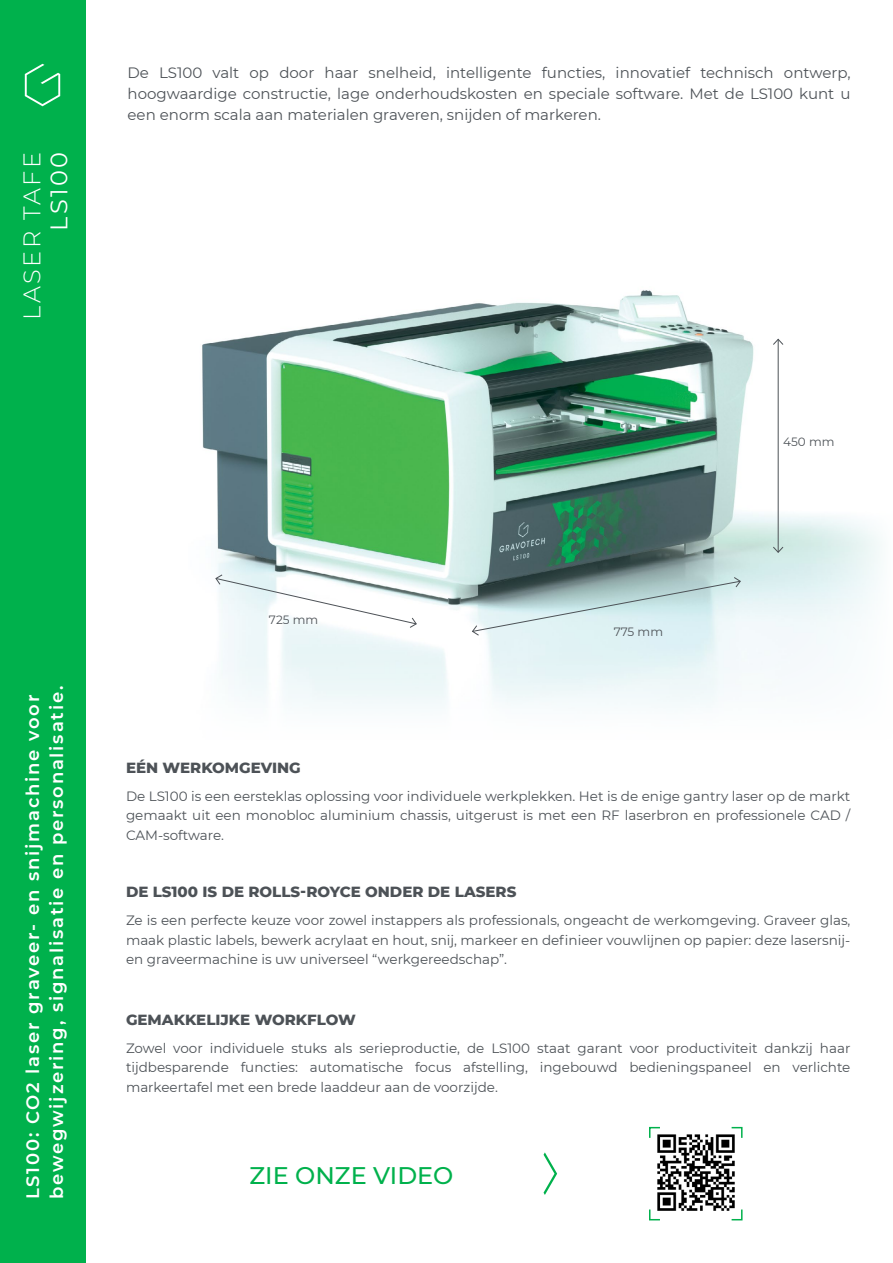
<style>
.page{position:relative;width:893px;height:1263px;background:#fff}
.page>*{position:absolute;margin:0;border:0;box-sizing:border-box;transform-origin:0 0}
.t1{font:500 24px "Montserrat";color:#00b14c}
.t2{font:300 24px "Montserrat";letter-spacing:.1em;color:#fff}
.t3{font:24px "Montserrat";letter-spacing:.095em;color:#fff}
.t4{font:600 18px/24px "Montserrat";letter-spacing:.1em;color:#fff}
.t5{font:15px/21px "Montserrat";color:#4d5257;text-align:justify}
.t6{font:800 15px "Montserrat";color:#4d5257}
.t7{font:13.5px/19.5px "Montserrat";color:#4d5257;text-align:justify}
.t8{font:12px "Montserrat";color:#4d5257}
</style>
<div class="page">
<img style="left:85px;top:120px;width:796px;height:620px">
<svg style="left:471px;top:576px;width:270px;height:60px;background:#b8ced0"></svg>
<svg style="left:215px;top:574px;width:202px;height:54px"></svg>
<hr style="left:778px;top:339px;width:1px;height:213px;background:#4d5257">
<svg style="left:772px;top:338px;width:12px;height:8px"></svg>
<svg style="left:772px;top:546px;width:12px;height:7px"></svg>
<div style="left:0;top:0;width:85px;height:1263px;background:#00b14c"></div>
<svg style="left:25px;top:64px;width:35px;height:42px"></svg>
<svg style="left:544px;top:1152px;width:13px;height:43px"></svg>
<svg style="left:649px;top:1126px;width:11px;height:12px"></svg>
<svg style="left:649px;top:1209px;width:11px;height:12px"></svg>
<svg style="left:731px;top:1126px;width:12px;height:12px"></svg>
<svg style="left:731px;top:1209px;width:12px;height:12px"></svg>
<img style="left:657px;top:1133px;width:78px;height:79px">
<h1 class="t2" style="left:16px;top:320px;width:169px;rotate:-90deg">LASER TAFE</h1>
<h1 class="t3" style="left:43px;top:231px;width:80px;rotate:-90deg">LS100</h1>
<p class="t5" style="left:128px;top:62px;width:724px">De LS100 valt op door haar snelheid, intelligente functies, innovatief technisch ontwerp, hoogwaardige constructie, lage onderhoudskosten en speciale software. Met de LS100 kunt u een enorm scala aan materialen graveren, snijden of markeren.</p>
<p class="t8" style="left:783px;top:433px;width:53px">450 mm</p>
<h2 class="t4" style="left:20px;top:1199px;width:515px;rotate:-90deg">LS100: CO2 laser graveer- en snijmachine voor bewegwijzering, signalisatie en personalisatie.</h2>
<p class="t8" style="left:269px;top:611px;width:51px">725 mm</p>
<p class="t8" style="left:614px;top:623px;width:51px">775 mm</p>
<p class="t6" style="left:126px;top:756px;width:176px">EÉN WERKOMGEVING</p>
<p class="t7" style="left:126px;top:786px;width:726px">De LS100 is een eersteklas oplossing voor individuele werkplekken. Het is de enige gantry laser op de markt gemaakt uit een monobloc aluminium chassis, uitgerust is met een RF laserbron en professionele CAD / CAM-software.</p>
<p class="t6" style="left:126px;top:881px;width:392px">DE LS100 IS DE ROLLS-ROYCE ONDER DE LASERS</p>
<p class="t7" style="left:126px;top:910px;width:726px">Ze is een perfecte keuze voor zowel instappers als professionals, ongeacht de werkomgeving. Graveer glas, maak plastic labels, bewerk acrylaat en hout, snij, markeer en definieer vouwlijnen op papier: deze lasersnij&shy;en graveermachine is uw universeel “werkgereedschap”.</p>
<p class="t6" style="left:126px;top:1009px;width:231px">GEMAKKELIJKE WORKFLOW</p>
<p class="t7" style="left:126px;top:1038px;width:726px">Zowel voor individuele stuks als serieproductie, de LS100 staat garant voor productiviteit dankzij haar tijdbesparende functies: automatische focus afstelling, ingebouwd bedieningspaneel en verlichte markeertafel met een brede laaddeur aan de voorzijde.</p>
<h1 class="t1" style="left:250px;top:1159px;width:205px">ZIE ONZE VIDEO</h1>
</div>
